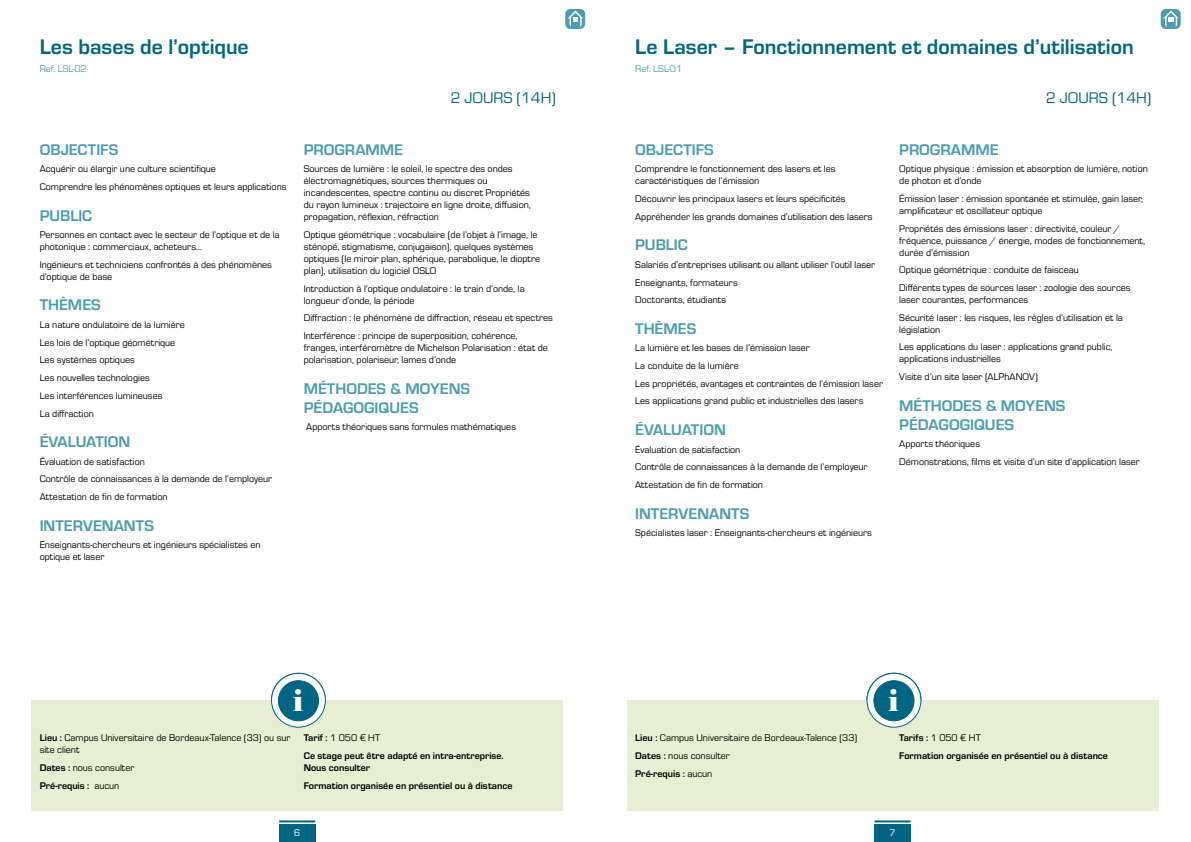
<style>
.page{position:relative;width:1191px;height:842px;background:#fff}
.page>*{position:absolute;margin:0;border:0;box-sizing:border-box;transform-origin:0 0}
.t1{font:30px "Elephant";color:#fff}
.t2{font:700 22px "Eurostile";color:#006583}
.t3{font:700 16px/19.2px "Eurostile";color:#4d9cb4}
.t4{font:16px "Eurostile";color:#006583}
.t5{font:10px/17.7px "Eurostile";color:#000}
.t6{font:700 10px/17.7px "Eurostile";color:#000}
.t7{font:10px "Eurostile";color:#4d9cb4}
.t8{font:10px "Eurostile";color:#fff}
.s1{font-weight:700}
.s2{font-weight:400}
</style>
<div class="page">
<div style="left:279px;top:824px;width:36px;height:18px;background:#006583"></div>
<div style="left:874px;top:824px;width:36px;height:18px;background:#006583"></div>
<hr style="left:279px;top:820px;width:36px;height:2px;background:#006583">
<hr style="left:874px;top:820px;width:36px;height:2px;background:#006583">
<div style="left:565px;top:9px;width:20px;height:20px;background:#4d9cb4;border-radius:5px"></div>
<svg style="left:567px;top:11px;width:16px;height:16px"></svg>
<div style="left:1160px;top:9px;width:20px;height:20px;background:#4d9cb4;border-radius:5px"></div>
<svg style="left:1163px;top:11px;width:15px;height:16px"></svg>
<div style="left:626px;top:701px;width:532px;height:110px;background:#e7efd3"></div>
<svg style="left:867px;top:673px;width:54px;height:54px"></svg>
<div style="left:866px;top:673px;width:55px;height:55px;border:1px solid #006583;border-radius:50%"></div>
<div style="left:874px;top:681px;width:40px;height:40px;background:#006583;border-radius:50%"></div>
<div style="left:873px;top:680px;width:41px;height:41px;border:1px solid #006583;border-radius:50%"></div>
<div style="left:31px;top:701px;width:532px;height:110px;background:#e7efd3"></div>
<svg style="left:271px;top:673px;width:54px;height:54px"></svg>
<div style="left:271px;top:673px;width:55px;height:55px;border:1px solid #006583;border-radius:50%"></div>
<div style="left:278px;top:681px;width:40px;height:40px;background:#006583;border-radius:50%"></div>
<div style="left:278px;top:680px;width:41px;height:41px;border:1px solid #006583;border-radius:50%"></div>
<h2 class="t2" style="left:40px;top:31px;width:211px">Les bases de l’optique</h2>
<p class="t7" style="left:40px;top:62px;width:48px">Ref. LSL-02</p>
<h3 class="t3" style="left:40px;top:139px;width:80px">OBJECTIFS</h3>
<p class="t5" style="left:40px;top:160px;width:248px">Acquérir ou élargir une culture scientifique<br>Comprendre les phénomènes optiques et leurs applications</p>
<h3 class="t3" style="left:40px;top:205px;width:54px">PUBLIC</h3>
<p class="t5" style="left:40px;top:228px;width:241px;line-height:12px">Personnes en contact avec le secteur de l’optique et de la photonique : commerciaux, acheteurs…</p>
<p class="t5" style="left:40px;top:258px;width:234px;line-height:12px">Ingénieurs et techniciens confrontés à des phénomènes d’optique de base</p>
<h3 class="t3" style="left:40px;top:294px;width:63px">THÈMES</h3>
<p class="t5" style="left:40px;top:315px;width:147px">La nature ondulatoire de la lumière<br>Les lois de l’optique géométrique<br>Les systèmes optiques<br>Les nouvelles technologies<br>Les interférences lumineuses<br>La diffraction</p>
<h3 class="t3" style="left:40px;top:431px;width:92px">ÉVALUATION</h3>
<p class="t5" style="left:40px;top:452px;width:234px">Évaluation de satisfaction<br>Contrôle de connaissances à la demande de l’employeur<br>Attestation de fin de formation</p>
<h3 class="t3" style="left:40px;top:515px;width:116px">INTERVENANTS</h3>
<p class="t5" style="left:40px;top:538px;width:222px;line-height:12px">Enseignants-chercheurs et ingénieurs spécialistes en optique et laser</p>
<h3 class="t4" style="left:451px;top:87px;width:107px">2 JOURS (14H)</h3>
<h3 class="t3" style="left:304px;top:139px;width:101px">PROGRAMME</h3>
<p class="t5" style="left:304px;top:163px;width:229px;line-height:12px">Sources de lumière : le soleil, le spectre des ondes électromagnétiques, sources thermiques ou incandescentes, spectre continu ou discret Propriétés du rayon lumineux : trajectoire en ligne droite, diffusion, propagation, réflexion, réfraction</p>
<p class="t5" style="left:304px;top:228px;width:238px;line-height:12px">Optique géométrique : vocabulaire (de l’objet à l’image, le sténopé, stigmatisme, conjugaison), quelques systèmes optiques (le miroir plan, sphérique, parabolique, le dioptre plan), utilisation du logiciel OSLO</p>
<p class="t5" style="left:304px;top:282px;width:222px;line-height:12px">Introduction à l’optique ondulatoire : le train d’onde, la longueur d’onde, la période</p>
<p class="t5" style="left:304px;top:309px;width:251px">Diffraction : le phénomène de diffraction, réseau et spectres<br>Interférence : principe de superposition, cohérence,</p>
<p class="t5" style="left:304px;top:341px;width:246px;line-height:12px">franges, interféromètre de Michelson Polarisation : état de polarisation, polariseur, lames d’onde</p>
<h3 class="t3" style="left:304px;top:378px;width:168px">MÉTHODES &amp; MOYENS<br>PÉDAGOGIQUES</h3>
<p class="t5" style="left:306px;top:418px;width:211px">Apports théoriques sans formules mathématiques</p>
<h1 class="t1" style="left:293px;top:682px;width:12px">i</h1>
<p class="t5" style="left:40px;top:731px;width:252px;line-height:12px"><span class="s1">Lieu :</span> Campus Universitaire de Bordeaux-Talence (33) ou sur site client</p>
<p class="t5" style="left:40px;top:758px;width:96px"><span class="s1">Dates :</span> nous consulter<br><span class="s1">Pré-requis :</span> aucun</p>
<p class="t6" style="left:304px;top:728px;width:201px">Tarif : <span class="s2">1 050 € HT<br></span>Ce stage peut être adapté en intra-entreprise.</p>
<p class="t6" style="left:304px;top:758px;width:210px">Nous consulter<br>Formation organisée en présentiel ou à distance</p>
<h2 class="t2" style="left:635px;top:31px;width:500px">Le Laser – Fonctionnement et domaines d’utilisation</h2>
<p class="t7" style="left:635px;top:62px;width:48px">Ref. LSL-01</p>
<h3 class="t4" style="left:1046px;top:87px;width:107px">2 JOURS (14H)</h3>
<h3 class="t3" style="left:635px;top:139px;width:80px">OBJECTIFS</h3>
<p class="t5" style="left:635px;top:163px;width:202px;line-height:12px">Comprendre le fonctionnement des lasers et les caractéristiques de l’émission</p>
<p class="t5" style="left:635px;top:189px;width:239px">Découvrir les principaux lasers et leurs spécificités<br>Appréhender les grands domaines d’utilisation des lasers</p>
<h3 class="t3" style="left:635px;top:234px;width:54px">PUBLIC</h3>
<p class="t5" style="left:635px;top:255px;width:241px">Salariés d’entreprises utilisant ou allant utiliser l’outil laser<br>Enseignants, formateurs<br>Doctorants, étudiants</p>
<h3 class="t3" style="left:635px;top:318px;width:63px">THÈMES</h3>
<p class="t5" style="left:635px;top:339px;width:249px">La lumière et les bases de l’émission laser<br>La conduite de la lumière<br>Les propriétés, avantages et contraintes de l’émission laser Les applications grand public et industrielles des lasers</p>
<h3 class="t3" style="left:635px;top:419px;width:92px">ÉVALUATION</h3>
<p class="t5" style="left:635px;top:440px;width:234px">Évaluation de satisfaction<br>Contrôle de connaissances à la demande de l’employeur<br>Attestation de fin de formation</p>
<h3 class="t3" style="left:635px;top:503px;width:116px">INTERVENANTS</h3>
<p class="t5" style="left:635px;top:524px;width:238px">Spécialistes laser : Enseignants-chercheurs et ingénieurs</p>
<h3 class="t3" style="left:899px;top:139px;width:101px">PROGRAMME</h3>
<p class="t5" style="left:899px;top:163px;width:250px;line-height:12px">Optique physique : émission et absorption de lumière, notion de photon et d’onde</p>
<p class="t5" style="left:899px;top:192px;width:245px;line-height:12px">Émission laser : émission spontanée et stimulée, gain laser, amplificateur et oscillateur optique</p>
<p class="t5" style="left:899px;top:222px;width:247px;line-height:12px">Propriétés des émissions laser : directivité, couleur / fréquence, puissance / énergie, modes de fonctionnement, durée d’émission</p>
<p class="t5" style="left:899px;top:261px;width:233px">Optique géométrique : conduite de faisceau<br>Différents types de sources laser : zoologie des sources</p>
<p class="t5" style="left:899px;top:290px;width:225px">laser courantes, performances<br>Sécurité laser : les risques, les règles d’utilisation et la</p>
<p class="t5" style="left:899px;top:320px;width:215px">législation<br>Les applications du laser : applications grand public,</p>
<p class="t5" style="left:899px;top:350px;width:140px">applications industrielles<br>Visite d’un site laser (ALPhANOV)</p>
<h3 class="t3" style="left:899px;top:395px;width:168px">MÉTHODES &amp; MOYENS<br>PÉDAGOGIQUES</h3>
<p class="t5" style="left:899px;top:435px;width:242px">Apports théoriques<br>Démonstrations, films et visite d’un site d’application laser</p>
<h1 class="t1" style="left:888px;top:682px;width:12px">i</h1>
<p class="t5" style="left:635px;top:728px;width:223px"><span class="s1">Lieu :</span> Campus Universitaire de Bordeaux-Talence (33)<br><span class="s1">Dates :</span> nous consulter<br><span class="s1">Pré-requis :</span> aucun</p>
<p class="t6" style="left:899px;top:728px;width:210px">Tarifs : <span class="s2">1 050 € HT<br></span>Formation organisée en présentiel ou à distance</p>
<p class="t6" style="left:635px;top:728px;width:24px">texte</p>
<p class="t8" style="left:294px;top:826px;width:8px">6</p>
<p class="t8" style="left:889px;top:826px;width:8px">7</p>
</div>
